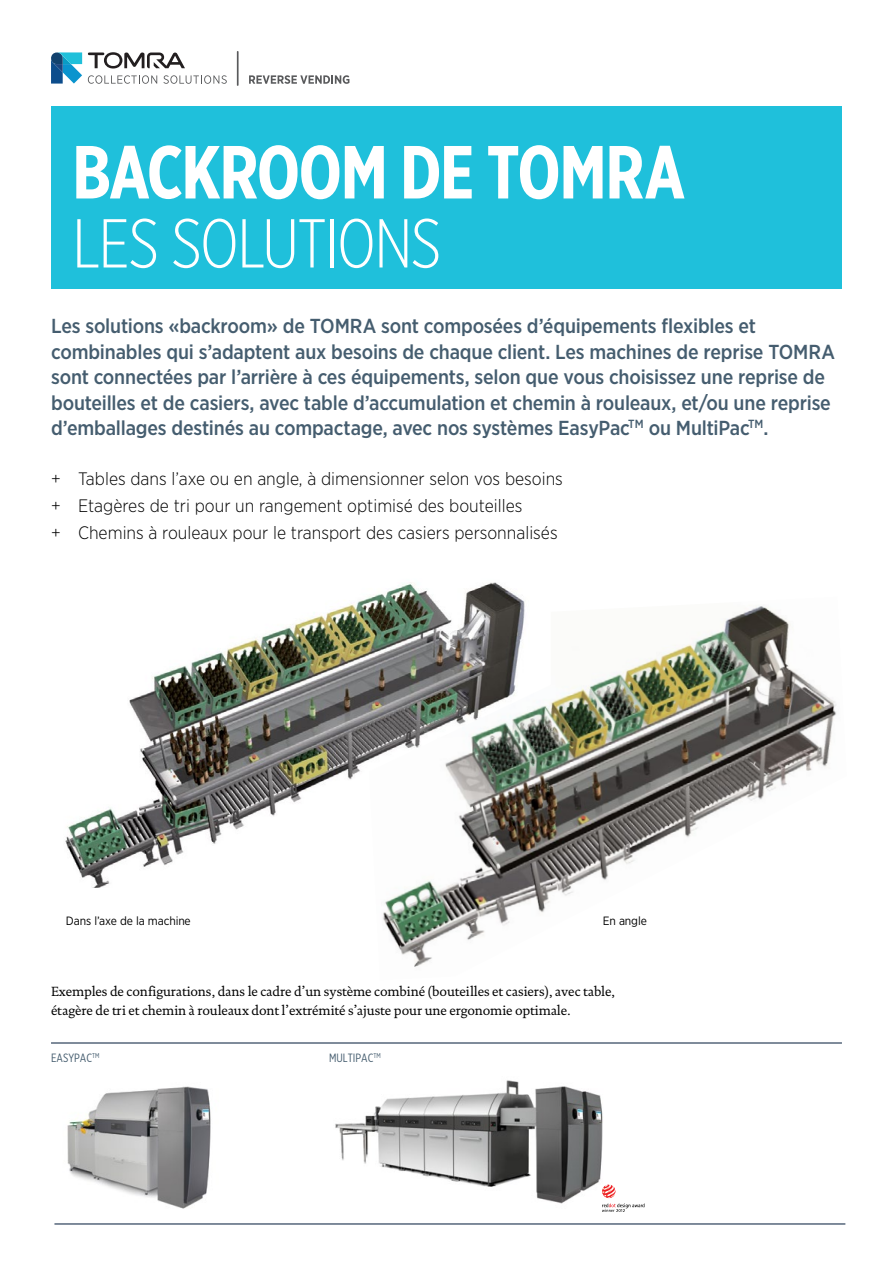
<style>
.page{position:relative;width:893px;height:1263px;background:#fff}
.page>*{position:absolute;margin:0;border:0;box-sizing:border-box;transform-origin:0 0}
.t1{font:700 75px "Gotham X Narrow";letter-spacing:-.02em;color:#fff}
.t2{font:300 69px "Gotham X Narrow";letter-spacing:-.02em;color:#fff}
.t3{font:500 20.25px/25.5px "Gotham Narrow";letter-spacing:-.01em;color:#455d6f}
.t4{font:300 18px/27px "Gotham Narrow";color:#000}
.t5{font:13.5px/19.5px "DTL Documenta ST";letter-spacing:-.005em;color:#000}
.t6{font:12px "Gotham Narrow";letter-spacing:-.01em;color:#000}
.t7{font:12px "Gotham X Narrow";color:#455d6f}
</style>
<div class="page">
<img style="left:382px;top:606px;width:455px;height:361px">
<img style="left:65px;top:582px;width:486px;height:306px">
<img style="left:335px;top:1080px;width:276px;height:124px">
<svg style="left:602px;top:1185px;width:42px;height:27px"></svg>
<svg style="left:51px;top:52px;width:176px;height:32px"></svg>
<hr style="left:237px;top:51px;width:2px;height:35px;background:#595a5c">
<svg style="left:249px;top:75px;width:100px;height:9px"></svg>
<div style="left:51px;top:106px;width:791px;height:183px;background:#1fc0db"></div>
<hr style="left:51px;top:1043px;width:791px;height:1px;background:#001a38">
<img style="left:67px;top:1086px;width:144px;height:123px">
<hr style="left:54px;top:1224px;width:791px;height:1px;background:#001a38">
<h1 class="t1" style="left:72px;top:126px;width:614px">BACKROOM DE TOMRA</h1>
<h2 class="t2" style="left:72px;top:203px;width:370px">LES SOLUTIONS</h2>
<p class="t3" style="left:51px;top:313px;width:785px">Les solutions «backroom» de TOMRA sont composées d’équipements flexibles et combinables qui s’adaptent aux besoins de chaque client. Les machines de reprise TOMRA sont connectées par l’arrière à ces équipements, selon que vous choisissez une reprise de bouteilles et de casiers, avec table d’accumulation et chemin à rouleaux, et/ou une reprise d’emballages destinés au compactage, avec nos systèmes EasyPac<sup>TM</sup> ou MultiPac<sup>TM</sup>.</p>
<p class="t4" style="left:51px;top:465px;width:513px">+ Tables dans l’axe ou en angle, à dimensionner selon vos besoins + Etagères de tri pour un rangement optimisé des bouteilles<br>+ Chemins à rouleaux pour le transport des casiers personnalisés</p>
<p class="t6" style="left:66px;top:914px;width:126px">Dans l’axe de la machine</p>
<p class="t6" style="left:603px;top:914px;width:46px">En angle</p>
<p class="t5" style="left:51px;top:981px;width:566px">Exemples de configurations, dans le cadre d’un système combiné (bouteilles et casiers), avec table, étagère de tri et chemin à rouleaux dont l’extrémité s’ajuste pour une ergonomie optimale.</p>
<p class="t7" style="left:51px;top:1050px;width:50px">EASYPAC<sup>TM</sup></p>
<p class="t7" style="left:329px;top:1050px;width:53px">MULTIPAC<sup>TM</sup></p>
</div>
